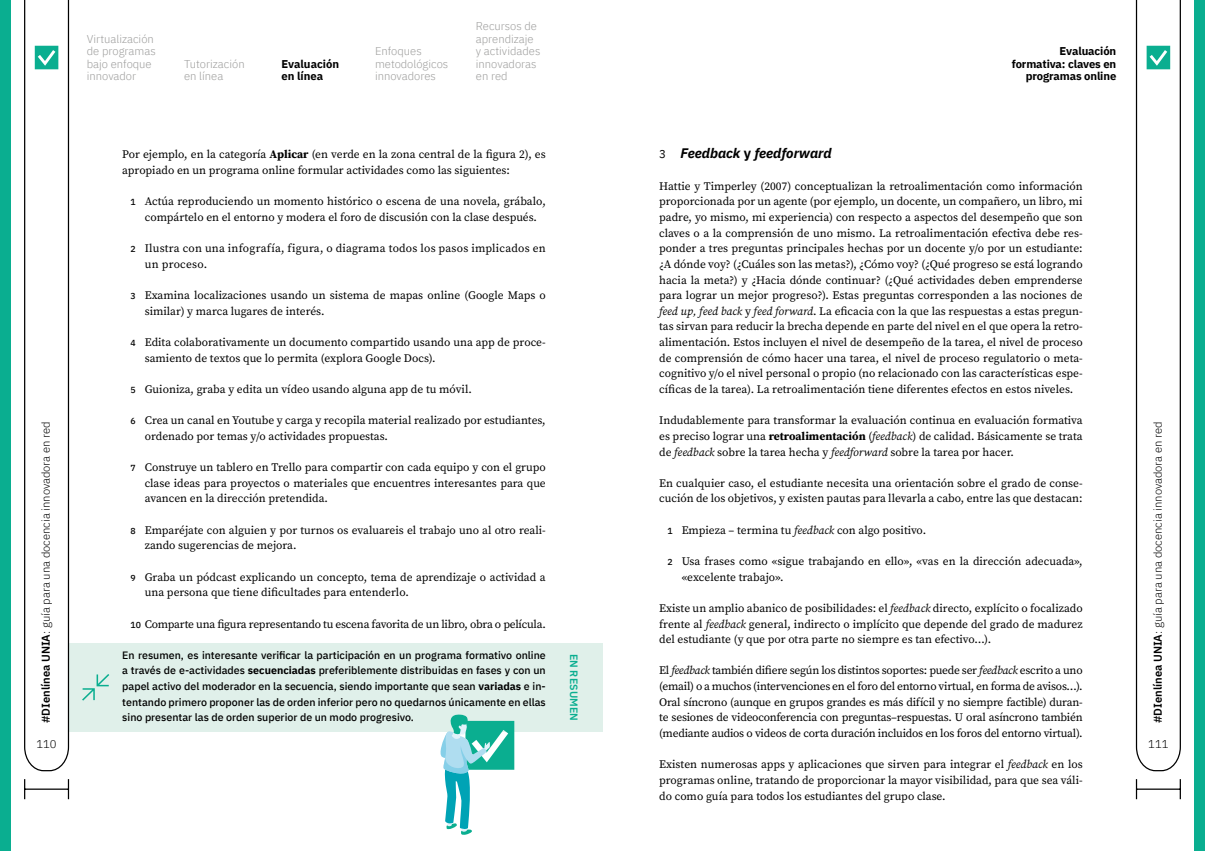
<style>
.page{position:relative;width:1205px;height:851px;background:#fff}
.page>*{position:absolute;margin:0;border:0;box-sizing:border-box;transform-origin:0 0}
.Numeración{font:italic 700 13.75px "IBM Plex Sans";color:#000}
.Texto_general{font:11.5px/15.6px "Source Serif Pro";color:#000}
.Texto_general-2{font:11.5px/15.6px "Source Serif Pro";letter-spacing:.02em;color:#000}
.Texto_general-3{font:11.5px "Source Serif Pro";letter-spacing:-.02em;color:#000}
.t1{font:300 11.25px/12.5px "IBM Plex Sans";color:#9d9d9c}
.t2{font:300 11.25px "IBM Plex Sans";color:#000}
.Folio_general{font:700 11.25px/12.5px "IBM Plex Sans";letter-spacing:-.01em;color:#000}
.Texto_apartado{font:500 10.62px/15.6px "IBM Plex Sans";color:#000;text-align:justify}
.Texto_general-4{font:600 10.62px "IBM Plex Sans";letter-spacing:.01em;color:#0aae90}
.s1{font-weight:600}
.s2{font-weight:700}
.s3{font-family:"IBM Plex Sans";font-weight:500;font-size:8.75px}
.s4{font-weight:400;font-style:normal;font-size:11.5px}
.s5{font-style:normal}
.s6{font-style:italic}
</style>
<div class="page">
<div style="left:0;top:0;width:11px;height:850px;background:#0aae90"></div>
<div style="left:1194px;top:0;width:11px;height:850px;background:#0aae90"></div>
<div style="left:49px;top:643px;width:553px;height:88px;background:#e0f0ea"></div>
<svg style="left:82px;top:674px;width:27px;height:26px"></svg>
<svg style="left:440px;top:714px;width:74px;height:120px"></svg>
<svg style="left:68px;top:779px;width:1px;height:20px"></svg>
<svg style="left:24px;top:779px;width:1px;height:20px"></svg>
<hr style="left:25px;top:788px;width:43px;height:1px;background:#000">
<hr style="left:1179px;top:779px;width:2px;height:20px;background:#000">
<svg style="left:1136px;top:779px;width:1px;height:20px"></svg>
<hr style="left:1136px;top:788px;width:44px;height:1px;background:#000">
<svg style="left:1135px;top:0;width:46px;height:771px"></svg>
<svg style="left:24px;top:0;width:46px;height:771px"></svg>
<p class="t2" style="left:37px;top:723px;width:303px;rotate:-90deg"><span class="s1">#DIenlínea UNIA</span>: guía para una docencia innovadora en red</p>
<p class="t2" style="left:36px;top:735px;width:22px">110</p>
<p class="t1" style="left:87px;top:32px;width:70px">Virtualización de programas bajo enfoque innovador</p>
<p class="t1" style="left:184px;top:57px;width:62px">Tutorización en línea</p>
<p class="Folio_general" style="left:281px;top:57px;width:59px">Evaluación en línea</p>
<p class="t1" style="left:375px;top:44px;width:75px">Enfoques metodológicos innovadores</p>
<p class="t1" style="left:476px;top:19px;width:66px">Recursos de aprendizaje y actividades innovadoras en red</p>
<p class="Texto_general" style="left:122px;top:147px;width:425px">Por ejemplo, en la categoría <span class="s2">Aplicar</span> (en verde en la zona central de la figura 2), es apropiado en un programa online formular actividades como las siguientes:</p>
<p class="Texto_general" style="left:131px;top:194px;width:417px;text-align:center"><span class="s3">1</span> Actúa reproduciendo un momento histórico o escena de una novela, grábalo, compártelo en el entorno y modera el foro de discusión con la clase después.</p>
<p class="Texto_general-2" style="left:145px;top:240px;width:402px;text-indent:-14px"><span class="s3">2</span> Ilustra con una infografía, figura, o diagrama todos los pasos implicados en un proceso.</p>
<p class="Texto_general" style="left:145px;top:287px;width:402px;text-indent:-14px"><span class="s3">3</span> Examina localizaciones usando un sistema de mapas online (Google Maps o similar) y marca lugares de interés.</p>
<p class="Texto_general" style="left:145px;top:334px;width:402px;text-indent:-14px"><span class="s3">4</span> Edita colaborativamente un documento compartido usando una app de proce&shy;samiento de textos que lo permita (explora Google Docs).</p>
<p class="Texto_general" style="left:131px;top:381px;width:343px"><span class="s3">5</span> Guioniza, graba y edita un vídeo usando alguna app de tu móvil.</p>
<p class="Texto_general" style="left:145px;top:412px;width:402px;text-indent:-14px"><span class="s3">6</span> Crea un canal en Youtube y carga y recopila material realizado por estudiantes, ordenado por temas y/o actividades propuestas.</p>
<p class="Texto_general" style="left:145px;top:459px;width:402px;text-align:justify;text-indent:-14px"><span class="s3">7</span> Construye un tablero en Trello para compartir con cada equipo y con el grupo clase ideas para proyectos o materiales que encuentres interesantes para que avancen en la dirección pretendida.</p>
<p class="Texto_general" style="left:145px;top:522px;width:402px;text-indent:-14px"><span class="s3">8</span> Emparéjate con alguien y por turnos os evaluareis el trabajo uno al otro reali&shy;zando sugerencias de mejora.</p>
<p class="Texto_general" style="left:145px;top:569px;width:402px;text-indent:-14px"><span class="s3">9</span> Graba un pódcast explicando un concepto, tema de aprendizaje o actividad a una persona que tiene dificultades para entenderlo.</p>
<p class="Texto_general-3" style="left:131px;top:616px;width:417px"><span class="s3">10</span> Comparte una figura representando tu escena favorita de un libro, obra o película.</p>
<p class="Texto_apartado" style="left:122px;top:646px;width:425px">En resumen, es interesante verificar la participación en un programa formativo online a través de e-actividades <span class="s2">secuenciadas</span> preferiblemente distribuidas en fases y con un papel activo del moderador en la secuencia, siendo importante que sean <span class="s2">variadas</span> e in&shy;tentando primero proponer las de orden inferior pero no quedarnos únicamente en ellas sino presentar las de orden superior de un modo progresivo.</p>
<p class="Texto_general-4" style="left:582px;top:653px;width:69px;rotate:90deg">EN RESUMEN</p>
<p class="Folio_general" style="left:1012px;top:44px;width:106px;text-align:right">Evaluación formativa: claves en programas online</p>
<p class="Numeración" style="left:659px;top:143px;width:174px"><span class="s4">3</span> Feedback <span class="s5">y</span> feedforward</p>
<p class="Texto_general" style="left:659px;top:178px;width:425px;text-align:justify">Hattie y Timperley (2007) conceptualizan la retroalimentación como información proporcionada por un agente (por ejemplo, un docente, un compañero, un libro, mi padre, yo mismo, mi experiencia) con respecto a aspectos del desempeño que son claves o a la comprensión de uno mismo. La retroalimentación efectiva debe res&shy;ponder a tres preguntas principales hechas por un docente y/o por un estudiante: ¿A dónde voy? (¿Cuáles son las metas?), ¿Cómo voy? (¿Qué progreso se está logrando hacia la meta?) y ¿Hacia dónde continuar? (¿Qué actividades deben emprenderse para lograr un mejor progreso?). Estas preguntas corresponden a las nociones de <span class="s6">feed up, feed back</span> y <span class="s6">feed forward</span>. La eficacia con la que las respuestas a estas pregun&shy;tas sirvan para reducir la brecha depende en parte del nivel en el que opera la retro&shy;alimentación. Estos incluyen el nivel de desempeño de la tarea, el nivel de proceso de comprensión de cómo hacer una tarea, el nivel de proceso regulatorio o meta&shy;cognitivo y/o el nivel personal o propio (no relacionado con las características espe&shy;cíficas de la tarea). La retroalimentación tiene diferentes efectos en estos niveles.</p>
<p class="Texto_general" style="left:659px;top:412px;width:425px;text-align:justify">Indudablemente para transformar la evaluación continua en evaluación formativa es preciso lograr una <span class="s2">retroalimentación</span> (<span class="s6">feedback</span>) de calidad. Básicamente se trata de <span class="s6">feedback</span> sobre la tarea hecha y <span class="s6">feedforward</span> sobre la tarea por hacer.</p>
<p class="Texto_general" style="left:659px;top:475px;width:425px">En cualquier caso, el estudiante necesita una orientación sobre el grado de conse&shy;cución de los objetivos, y existen pautas para llevarla a cabo, entre las que destacan:</p>
<p class="Texto_general" style="left:667px;top:522px;width:260px"><span class="s3">1</span> Empieza – termina tu <span class="s6">feedback</span> con algo positivo.</p>
<p class="Texto_general" style="left:682px;top:553px;width:402px;text-indent:-14px"><span class="s3">2</span> Usa frases como «sigue trabajando en ello», «vas en la dirección adecuada», «excelente trabajo».</p>
<p class="Texto_general" style="left:659px;top:600px;width:425px;text-align:justify">Existe un amplio abanico de posibilidades: el <span class="s6">feedback</span> directo, explícito o focalizado frente al <span class="s6">feedback</span> general, indirecto o implícito que depende del grado de madurez del estudiante (y que por otra parte no siempre es tan efectivo…).</p>
<p class="Texto_general" style="left:659px;top:662px;width:425px;text-align:justify">El <span class="s6">feedback</span> también difiere según los distintos soportes: puede ser <span class="s6">feedback</span> escrito a uno (email) o a muchos (intervenciones en el foro del entorno virtual, en forma de avisos…).<br>Oral síncrono (aunque en grupos grandes es más difícil y no siempre factible) duran&shy;te sesiones de videoconferencia con preguntas–respuestas. U oral asíncrono también (mediante audios o videos de corta duración incluidos en los foros del entorno virtual).</p>
<p class="Texto_general" style="left:659px;top:756px;width:425px;text-align:justify">Existen numerosas apps y aplicaciones que sirven para integrar el <span class="s6">feedback</span> en los programas online, tratando de proporcionar la mayor visibilidad, para que sea váli&shy;do como guía para todos los estudiantes del grupo clase.</p>
<p class="t2" style="left:1149px;top:723px;width:303px;rotate:-90deg"><span class="s1">#DIenlínea UNIA</span>: guía para una docencia innovadora en red</p>
<p class="t2" style="left:1148px;top:735px;width:22px">111</p>
</div>
